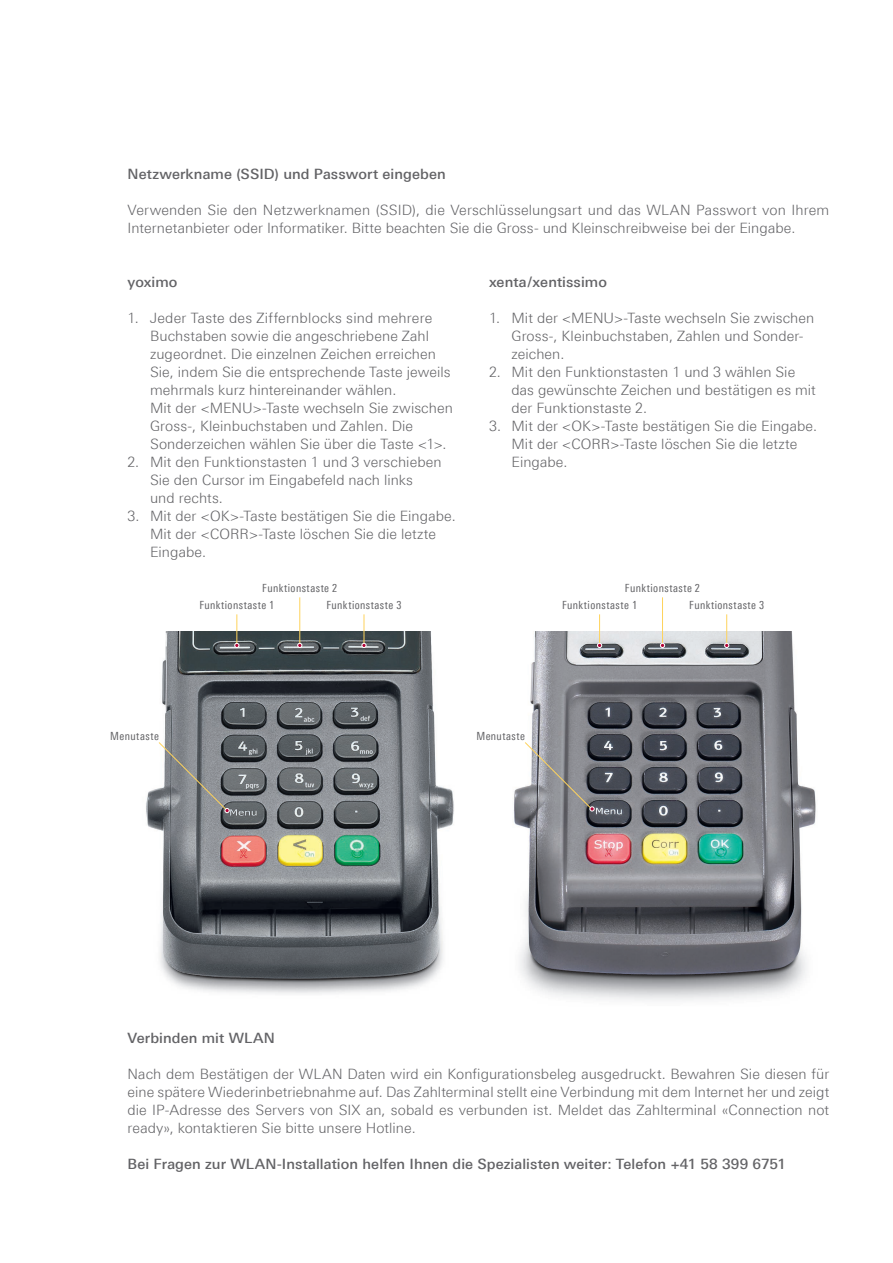
<style>
.page{position:relative;width:893px;height:1263px;background:#fff}
.page>*{position:absolute;margin:0;border:0;box-sizing:border-box;transform-origin:0 0}
.t1{font:300 14.25px/18px "Linotype Univers 330";letter-spacing:.005em;color:#636366}
.t2{font:500 14.25px "Linotype Univers 530";letter-spacing:.005em;color:#636366}
.t3{font:11.25px "Linotype Univers 420 Cn";letter-spacing:.04em;color:#636366}
</style>
<div class="page">
<img style="left:146px;top:631px;width:308px;height:363px">
<img style="left:514px;top:631px;width:302px;height:370px">
<hr style="left:237px;top:614px;width:1px;height:31px;background:#fed35c">
<svg style="left:234px;top:643px;width:5px;height:5px"></svg>
<hr style="left:599px;top:614px;width:1px;height:31px;background:#fed35c">
<svg style="left:597px;top:643px;width:5px;height:5px"></svg>
<svg style="left:158px;top:741px;width:72px;height:72px;background:#898b8e"></svg>
<svg style="left:524px;top:741px;width:71px;height:70px;background:#919195"></svg>
<hr style="left:299px;top:597px;width:1px;height:48px;background:#fed35c">
<svg style="left:297px;top:643px;width:5px;height:5px"></svg>
<hr style="left:662px;top:597px;width:1px;height:48px;background:#fed35c">
<svg style="left:660px;top:643px;width:5px;height:5px"></svg>
<hr style="left:364px;top:614px;width:1px;height:31px;background:#fed35c">
<svg style="left:361px;top:643px;width:5px;height:5px"></svg>
<hr style="left:726px;top:614px;width:1px;height:31px;background:#fed35c">
<svg style="left:724px;top:643px;width:5px;height:5px"></svg>
<p class="t2" style="left:128px;top:165px;width:320px">Netzwerkname (SSID) und Passwort eingeben</p>
<p class="t1" style="left:128px;top:201px;width:703px">Verwenden Sie den Netzwerknamen (SSID), die Verschlüsselungsart und das WLAN Passwort von Ihrem<br>Internetanbieter oder Informatiker. Bitte beachten Sie die Gross- und Kleinschreibweise bei der Eingabe.</p>
<p class="t2" style="left:128px;top:273px;width:51px">yoximo</p>
<p class="t1" style="left:150px;top:309px;width:304px;text-indent:-23px">1. Jeder Taste des Ziffernblocks sind mehrere Buchstaben sowie die angeschriebene Zahl zugeordnet. Die einzelnen Zeichen erreichen Sie, indem Sie die entsprechende Taste jeweils mehrmals kurz hintereinander wählen.<br>Mit der &lt;MENU&gt;-Taste wechseln Sie zwischen Gross-, Kleinbuchstaben und Zahlen. Die Sonderzeichen wählen Sie über die Taste &lt;1&gt;.</p>
<p class="t1" style="left:150px;top:453px;width:293px;text-indent:-23px">2. Mit den Funktionstasten 1 und 3 verschieben<br>Sie den Cursor im Eingabefeld nach links<br>und rechts.</p>
<p class="t1" style="left:150px;top:507px;width:307px;text-indent:-23px">3. Mit der &lt;OK&gt;-Taste bestätigen Sie die Eingabe.<br>Mit der &lt;CORR&gt;-Taste löschen Sie die letzte<br>Eingabe.</p>
<p class="t2" style="left:489px;top:273px;width:119px">xenta /xentissimo</p>
<p class="t1" style="left:511px;top:309px;width:304px;text-indent:-23px">1. Mit der &lt;MENU&gt;-Taste wechseln Sie zwischen<br>Gross-, Kleinbuchstaben, Zahlen und Sonder&shy;zeichen.</p>
<p class="t1" style="left:511px;top:363px;width:306px;text-indent:-23px">2. Mit den Funktionstasten 1 und 3 wählen Sie das gewünschte Zeichen und bestätigen es mit der Funktionstaste 2.</p>
<p class="t1" style="left:511px;top:417px;width:307px;text-indent:-23px">3. Mit der &lt;OK&gt;-Taste bestätigen Sie die Eingabe.<br>Mit der &lt;CORR&gt;-Taste löschen Sie die letzte<br>Eingabe.</p>
<p class="t3" style="left:262px;top:581px;width:77px">Funktionstaste 2</p>
<p class="t3" style="left:625px;top:581px;width:77px">Funktionstaste 2</p>
<p class="t3" style="left:326px;top:598px;width:77px">Funktionstaste 3</p>
<p class="t3" style="left:689px;top:598px;width:77px">Funktionstaste 3</p>
<p class="t3" style="left:199px;top:598px;width:77px">Funktionstaste 1</p>
<p class="t3" style="left:562px;top:598px;width:77px">Funktionstaste 1</p>
<p class="t3" style="left:110px;top:729px;width:50px">Menutaste</p>
<p class="t3" style="left:476px;top:729px;width:50px">Menutaste</p>
<p class="t2" style="left:128px;top:1029px;width:149px">Verbinden mit WLAN</p>
<p class="t1" style="left:128px;top:1065px;width:703px;text-align:justify">Nach dem Bestätigen der WLAN Daten wird ein Konfigurationsbeleg ausgedruckt. Bewahren Sie diesen für eine spätere Wiederinbetriebnahme auf. Das Zahlterminal stellt eine Verbindung mit dem Internet her und zeigt die IP-Adresse des Servers von SIX an, sobald es verbunden ist. Meldet das Zahlterminal «Connection not ready», kontaktieren Sie bitte unsere Hotline.</p>
<p class="t2" style="left:128px;top:1155px;width:660px">Bei Fragen zur WLAN-Installation helfen Ihnen die Spezialisten weiter: Telefon +41 58 399 6751</p>
</div>
